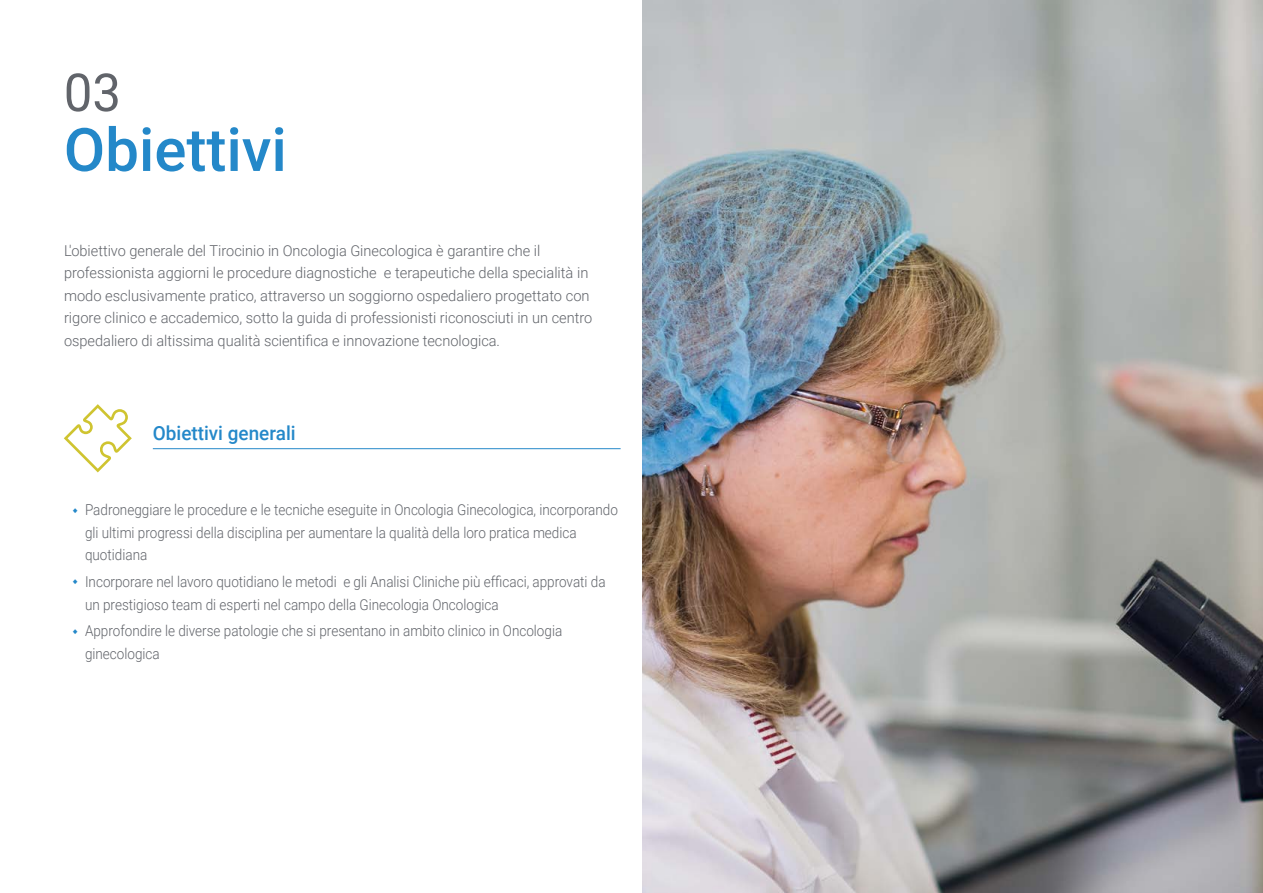
<style>
.page{position:relative;width:1263px;height:893px;background:#fff}
.page>*{position:absolute;margin:0;border:0;box-sizing:border-box;transform-origin:0 0}
.t1{font:500 60px "Roboto";color:#2488c9}
.t2{font:52.5px "Roboto";color:#61646a}
.t3{font:500 19.5px "Roboto";color:#2488c9}
.t4{font:300 15px/22.5px "Roboto";color:#61646a;scale:.9 1}
.t5{font:300 15px/22.5px "Roboto";color:#61646a}
</style>
<div class="page">
<img style="left:642px;top:0;width:621px;height:893px">
<hr style="left:153px;top:448px;width:468px;height:1px;background:#2488c9">
<svg style="left:64px;top:404px;width:68px;height:68px"></svg>
<h2 class="t2" style="left:64px;top:56px;width:59px">03</h2>
<h1 class="t1" style="left:64px;top:108px;width:224px">Obiettivi</h1>
<p class="t5" style="left:64px;top:239px;width:530px">L'obiettivo generale del Tirocinio in Oncologia Ginecologica è garantire che il professionista aggiorni le procedure diagnostiche e terapeutiche della specialità in modo esclusivamente pratico, attraverso un soggiorno ospedaliero progettato con rigore clinico e accademico, sotto la guida di professionisti riconosciuti in un centro ospedaliero di altissima qualità scientifica e innovazione tecnologica.</p>
<h3 class="t3" style="left:153px;top:420px;width:144px">Obiettivi generali</h3>
<p class="t4" style="left:85px;top:498px;width:594px">Padroneggiare le procedure e le tecniche eseguite in Oncologia Ginecologica, incorporando gli ultimi progressi della disciplina per aumentare la qualità della loro pratica medica quotidiana</p>
<p class="t4" style="left:85px;top:570px;width:580px">Incorporare nel lavoro quotidiano le metodi e gli Analisi Cliniche più efficaci, approvati da un prestigioso team di esperti nel campo della Ginecologia Oncologica</p>
<p class="t4" style="left:85px;top:619px;width:532px">Approfondire le diverse patologie che si presentano in ambito clinico in Oncologia ginecologica</p>
</div>
